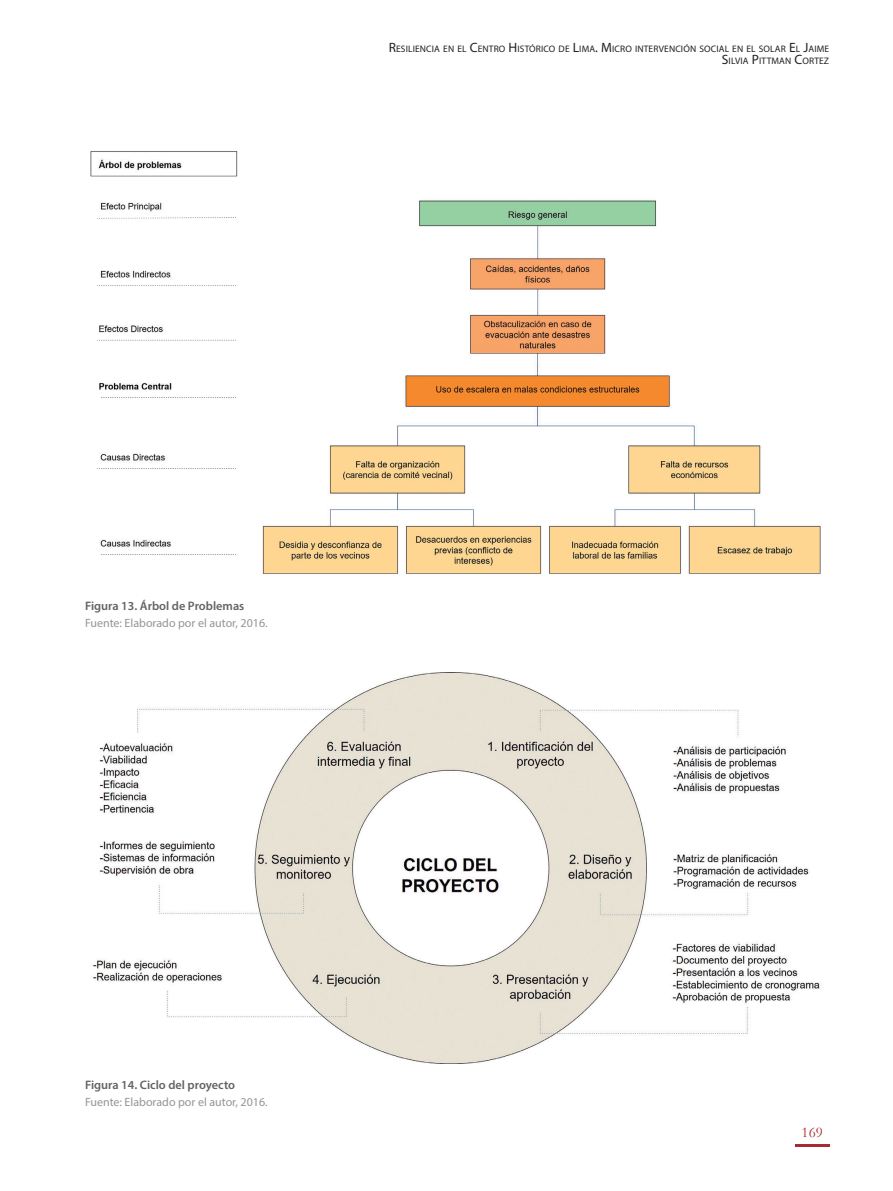
<style>
.page{position:relative;width:893px;height:1191px;background:#fff}
.page>*{position:absolute;margin:0;border:0;box-sizing:border-box;transform-origin:0 0}
.t1{font:15px "Garamond";color:#a72b30}
.Nombre_Figura{font:600 12.3px "Myriad Pro";color:#636366}
.fuente_Figura{font:12px "Myriad Pro";color:#939598}
.t2{font:9.45px/12px "Myriad Pro";letter-spacing:.015em;color:#231f20;text-align:right}
.s1{font-size:13.5px}
</style>
<div class="page">
<hr style="left:795px;top:1144px;width:34px;height:2px;background:#a72b30">
<img style="left:90px;top:151px;width:731px;height:423px">
<img style="left:92px;top:673px;width:729px;height:390px">
<p class="t2" style="left:389px;top:42px;width:442px"><span class="s1">R</span>ESILIENCIA EN EL <span class="s1">C</span>ENTRO <span class="s1">H</span>ISTÓRICO DE <span class="s1">L</span>IMA<span class="s1">. M</span> ICRO INTERVENCIÓN SOCIAL EN EL SOLAR <span class="s1">E</span>L <span class="s1">J</span>AIME<br><span class="s1">S</span>ILVIA <span class="s1">P</span>ITTMAN <span class="s1">C</span>ORTEZ</p>
<p class="Nombre_Figura" style="left:85px;top:598px;width:161px">Figura 13. Árbol de Problemas</p>
<p class="fuente_Figura" style="left:85px;top:616px;width:184px">Fuente: Elaborado por el autor, 2016.</p>
<p class="Nombre_Figura" style="left:85px;top:1076px;width:152px">Figura 14. Ciclo del proyecto</p>
<p class="fuente_Figura" style="left:85px;top:1094px;width:184px">Fuente: Elaborado por el autor, 2016.</p>
<h1 class="t1" style="left:802px;top:1122px;width:23px">169</h1>
</div>
